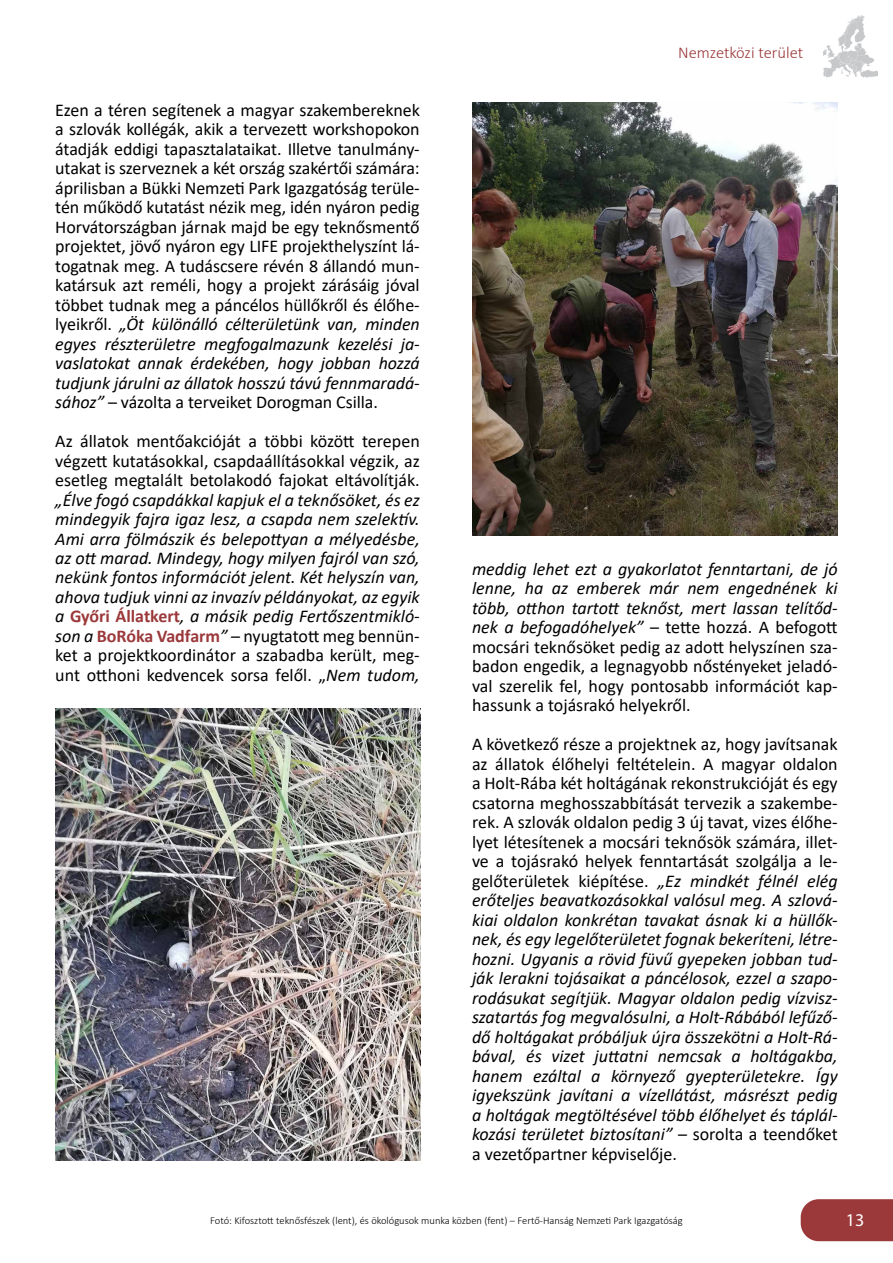
<style>
.page{position:relative;width:893px;height:1263px;background:#fff}
.page>*{position:absolute;margin:0;border:0;box-sizing:border-box;transform-origin:0 0}
.t1{font:italic 18px/19.5px "Calibri";color:#000;text-align:justify}
.t2{font:18px/19.5px "Calibri";letter-spacing:-.005em;color:#000;text-align:justify}
.t3{font:18px "Myriad Pro";color:#fff}
.t4{font:300 16.5px "Calibri";color:#9b383a}
.t5{font:300 10.5px "Calibri";color:#000}
.s1{font-style:italic}
.s2{font-weight:700;font-style:normal;color:#9b383a}
.s3{font-style:normal}
</style>
<div class="page">
<div style="left:801px;top:1199px;width:92px;height:42px;background:#9b383a"></div>
<img style="left:823px;top:15px;width:54px;height:62px">
<img style="left:55px;top:708px;width:366px;height:453px">
<img style="left:472px;top:102px;width:366px;height:434px">
<p class="t2" style="left:55px;top:99px;width:366px">Ezen a téren segítenek a magyar szakembereknek a szlovák kollégák, akik a tervezett workshopokon átadják eddigi tapasztalataikat. Illetve tanulmány&shy;utakat is szerveznek a két ország szakértői számára: áprilisban a Bükki Nemzeti Park Igazgatóság terüle&shy;tén működő kutatást nézik meg, idén nyáron pedig Horvátországban járnak majd be egy teknősmentő projektet, jövő nyáron egy LIFE projekthelyszínt lá&shy;togatnak meg. A tudáscsere révén 8 állandó mun&shy;katársuk azt reméli, hogy a projekt zárásáig jóval többet tudnak meg a páncélos hüllőkről és élőhe&shy;lyeikről. <span class="s1">„Öt különálló célterületünk van, minden egyes részterületre megfogalmazunk kezelési ja&shy;vaslatokat annak érdekében, hogy jobban hozzá tudjunk járulni az állatok hosszú távú fennmaradá&shy;sához”</span> – vázolta a terveiket Dorogman Csilla.</p>
<p class="t2" style="left:55px;top:431px;width:366px">Az állatok mentőakcióját a többi között terepen végzett kutatásokkal, csapdaállításokkal végzik, az esetleg megtalált betolakodó fajokat eltávolítják.</p>
<p class="t1" style="left:55px;top:489px;width:366px">„Élve fogó csapdákkal kapjuk el a teknősöket, és ez mindegyik fajra igaz lesz, a csapda nem szelektív.<br>Ami arra fölmászik és belepottyan a mélyedésbe, az ott marad. Mindegy, hogy milyen fajról van szó, nekünk fontos információt jelent. Két helyszín van, ahova tudjuk vinni az invazív példányokat, az egyik a <span class="s2">Győri Állatkert</span>, a másik pedig Fertőszentmikló&shy;son a <span class="s2">BoRóka Vadfarm</span>” <span class="s3">– nyugtatott meg bennün&shy;ket a projektkoordinátor a szabadba került, meg&shy;unt otthoni kedvencek sorsa felől. „</span>Nem tudom,</p>
<p class="t4" style="left:678px;top:43px;width:127px">Nemzetközi terület</p>
<p class="t2" style="left:472px;top:558px;width:367px"><span class="s1">meddig lehet ezt a gyakorlatot fenntartani, de jó lenne, ha az emberek már nem engednének ki több, otthon tartott teknőst, mert lassan telítőd&shy;nek a befogadóhelyek”</span> – tette hozzá. A befogott mocsári teknősöket pedig az adott helyszínen sza&shy;badon engedik, a legnagyobb nőstényeket jeladó&shy;val szerelik fel, hogy pontosabb információt kap&shy;hassunk a tojásrakó helyekről.</p>
<p class="t1" style="left:472px;top:734px;width:367px"><span class="s3">A következő része a projektnek az, hogy javítsanak az állatok élőhelyi feltételein. A magyar oldalon a Holt-Rába két holtágának rekonstrukcióját és egy csatorna meghosszabbítását tervezik a szakembe&shy;rek. A szlovák oldalon pedig 3 új tavat, vizes élőhe&shy;lyet létesítenek a mocsári teknősök számára, illet&shy;ve a tojásrakó helyek fenntartását szolgálja a le&shy;gelőterületek kiépítése.</span> „Ez mindkét félnél elég erőteljes beavatkozásokkal valósul meg. A szlová&shy;kiai oldalon konkrétan tavakat ásnak ki a hüllők&shy;nek, és egy legelőterületet fognak bekeríteni, létre&shy;hozni. Ugyanis a rövid füvű gyepeken jobban tud&shy;ják lerakni tojásaikat a páncélosok, ezzel a szapo&shy;rodásukat segítjük. Magyar oldalon pedig vízvis - szatartás fog megvalósulni, a Holt-Rábából lefűző&shy;dő holtágakat próbáljuk újra összekötni a Holt-Rá&shy;bával, és vizet juttatni nemcsak a holtágakba, hanem ezáltal a környező gyepterületekre. Így igyekszünk javítani a vízellátást, másrészt pedig a holtágak megtöltésével több élőhelyet és táplál&shy;kozási területet biztosítani” <span class="s3">– sorolta a teendőket a vezetőpartner képviselője.</span></p>
<p class="t5" style="left:210px;top:1214px;width:474px">Fotó: Kifosztott teknősfészek (lent), és ökológusok munka közben (fent) – Fertő-Hanság Nemzeti Park Igazgatóság</p>
<p class="t3" style="left:846px;top:1209px;width:20px">13</p>
</div>
